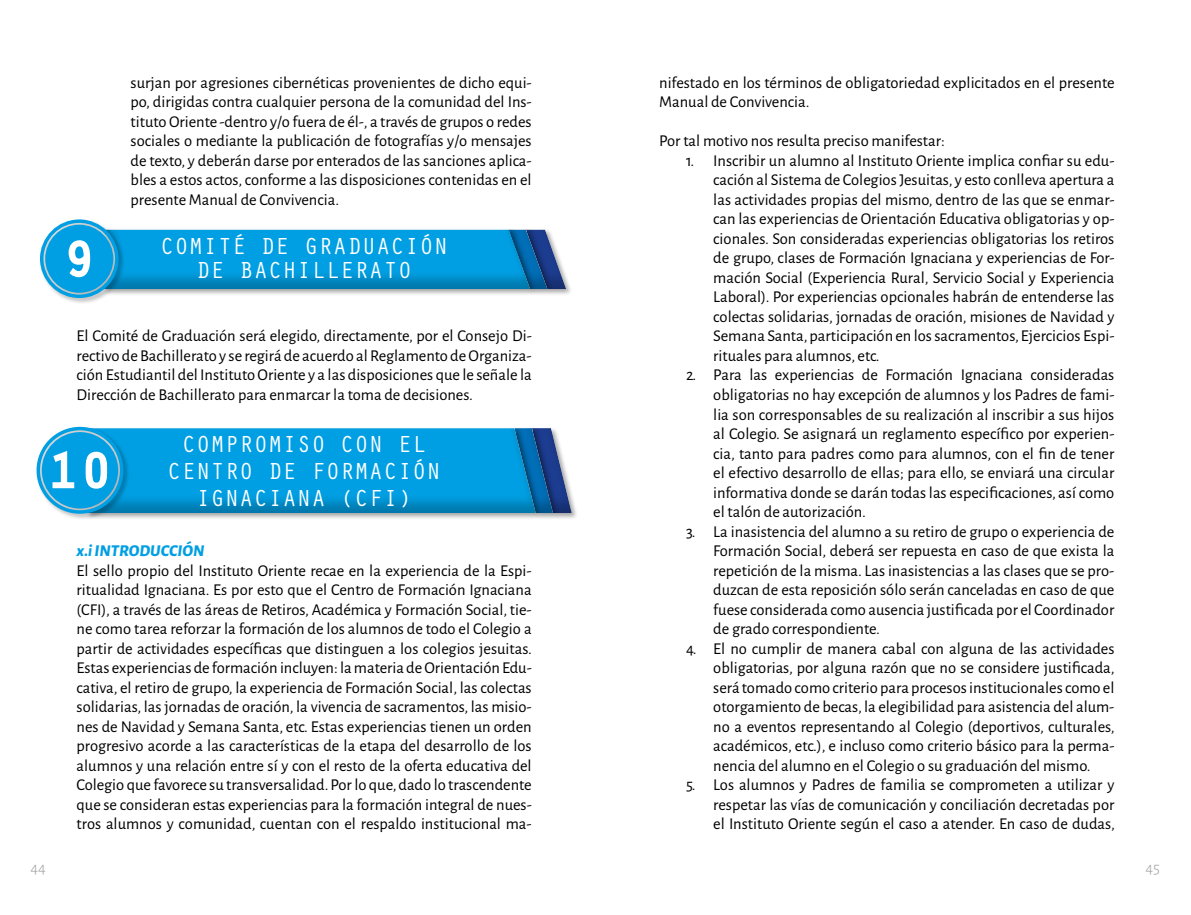
<style>
.page{position:relative;width:1191px;height:915px;background:#fff}
.page>*{position:absolute;margin:0;border:0;box-sizing:border-box;transform-origin:0 0}
.t1{font:49.5px "Orator Std";color:#fff}
.t2{font:24px/27px "Orator Std";color:#fff;text-align:center}
.t3{font:16.5px/19.5px "Alegreya Sans";color:#000;text-align:justify}
.t4{font:italic 800 16.5px "Alegreya Sans";color:#009fe3}
.t5{font:300 16.5px "Alegreya Sans";color:#9d9d9c}
</style>
<div class="page">
<div style="left:524px;top:228px;width:49px;height:68px;background:#000;opacity:.35"></div>
<div style="left:513px;top:219px;width:67px;height:70px;background:#fff"></div>
<div style="left:507px;top:228px;width:48px;height:68px;background:#000;opacity:.35"></div>
<div style="left:495px;top:219px;width:66px;height:70px;background:#fff"></div>
<div style="left:103px;top:228px;width:434px;height:68px;background:#000;opacity:.35"></div>
<svg style="left:544px;top:229px;width:22px;height:60px"></svg>
<div style="left:91px;top:218px;width:453px;height:72px;background:#000;opacity:.24"></div>
<div style="left:39px;top:218px;width:87px;height:87px;background:#000;opacity:.3"></div>
<div style="left:45px;top:224px;width:68px;height:69px;background:#009fe3;border-radius:50%"></div>
<div style="left:40px;top:219px;width:79px;height:79px;border:3px solid #009fe3;border-radius:50%"></div>
<div style="left:47px;top:226px;width:65px;height:65px;border:3px solid #009fe3;border-radius:50%"></div>
<svg style="left:68px;top:240px;width:23px;height:38px"></svg>
<div style="left:530px;top:426px;width:48px;height:94px;background:#000;opacity:.35"></div>
<div style="left:518px;top:416px;width:68px;height:97px;background:#fff"></div>
<div style="left:513px;top:426px;width:47px;height:94px;background:#000;opacity:.35"></div>
<div style="left:501px;top:416px;width:66px;height:97px;background:#fff"></div>
<div style="left:86px;top:426px;width:457px;height:94px;background:#000;opacity:.35"></div>
<div style="left:74px;top:416px;width:475px;height:98px;background:#fff"></div>
<div style="left:35px;top:426px;width:95px;height:94px;background:#000;opacity:.3"></div>
<div style="left:42px;top:432px;width:76px;height:76px;background:#009fe3;border-radius:50%"></div>
<div style="left:37px;top:426px;width:86px;height:87px;border:3px solid #009fe3;border-radius:50%"></div>
<div style="left:44px;top:433px;width:72px;height:73px;border:3px solid #009fe3;border-radius:50%"></div>
<svg style="left:51px;top:448px;width:24px;height:41px"></svg>
<svg style="left:84px;top:428px;width:487px;height:85px;background:#0a97d7"></svg>
<h1 class="t1" style="left:65px;top:223px;width:31px">9</h1>
<p class="t3" style="left:131px;top:72px;width:402px">surjan por agresiones cibernéticas provenientes de dicho equi&shy;po, dirigidas contra cualquier persona de la comunidad del Ins&shy;tituto Oriente -dentro y/o fuera de él-, a través de grupos o redes sociales o mediante la publicación de fotografías y/o mensajes de texto, y deberán darse por enterados de las sanciones aplica&shy;bles a estos actos, conforme a las disposiciones contenidas en el presente Manual de Convivencia.</p>
<h2 class="t2" style="left:160px;top:233px;width:290px;line-height:24px">COMITÉ DE GRADUACIÓN<br>DE BACHILLERATO</h2>
<p class="t3" style="left:77px;top:325px;width:457px">El Comité de Graduación será elegido, directamente, por el Consejo Di&shy;rectivo de Bachillerato y se regirá de acuerdo al Reglamento de Organiza&shy;ción Estudiantil del Instituto Oriente y a las disposiciones que le señale la Dirección de Bachillerato para enmarcar la toma de decisiones.</p>
<h2 class="t2" style="left:167px;top:429px;width:275px">COMPROMISO CON EL<br>CENTRO DE FORMACIÓN<br>IGNACIANA (CFI)</h2>
<p class="t4" style="left:77px;top:538px;width:129px">x.i INTRODUCCIÓN</p>
<p class="t3" style="left:77px;top:559px;width:457px">El sello propio del Instituto Oriente recae en la experiencia de la Espi&shy;ritualidad Ignaciana. Es por esto que el Centro de Formación Ignaciana (CFI), a través de las áreas de Retiros, Académica y Formación Social, tie&shy;ne como tarea reforzar la formación de los alumnos de todo el Colegio a partir de actividades específicas que distinguen a los colegios jesuitas.<br>Estas experiencias de formación incluyen: la materia de Orientación Edu&shy;cativa, el retiro de grupo, la experiencia de Formación Social, las colectas solidarias, las jornadas de oración, la vivencia de sacramentos, las misio&shy;nes de Navidad y Semana Santa, etc. Estas experiencias tienen un orden progresivo acorde a las características de la etapa del desarrollo de los alumnos y una relación entre sí y con el resto de la oferta educativa del Colegio que favorece su transversalidad. Por lo que, dado lo trascendente que se consideran estas experiencias para la formación integral de nues&shy;tros alumnos y comunidad, cuentan con el respaldo institucional ma-</p>
<h1 class="t1" style="left:49px;top:435px;width:64px">10</h1>
<p class="t3" style="left:659px;top:72px;width:457px">nifestado en los términos de obligatoriedad explicitados en el presente<br>Manual de Convivencia.</p>
<p class="t3" style="left:659px;top:130px;width:287px">Por tal motivo nos resulta preciso manifestar:</p>
<p class="t3" style="left:713px;top:150px;width:403px;text-indent:-27px">1. Inscribir un alumno al Instituto Oriente implica confiar su edu&shy;cación al Sistema de Colegios Jesuitas, y esto conlleva apertura a las actividades propias del mismo, dentro de las que se enmar&shy;can las experiencias de Orientación Educativa obligatorias y op&shy;cionales. Son consideradas experiencias obligatorias los retiros de grupo, clases de Formación Ignaciana y experiencias de For&shy;mación Social (Experiencia Rural, Servicio Social y Experiencia Laboral). Por experiencias opcionales habrán de entenderse las colectas solidarias, jornadas de oración, misiones de Navidad y Semana Santa, participación en los sacramentos, Ejercicios Espi&shy;rituales para alumnos, etc.</p>
<p class="t3" style="left:713px;top:364px;width:402px;text-indent:-27px">2. Para las experiencias de Formación Ignaciana consideradas obligatorias no hay excepción de alumnos y los Padres de fami&shy;lia son corresponsables de su realización al inscribir a sus hijos al Colegio. Se asignará un reglamento específico por experien&shy;cia, tanto para padres como para alumnos, con el fin de tener el efectivo desarrollo de ellas; para ello, se enviará una circular informativa donde se darán todas las especificaciones, así como el talón de autorización.</p>
<p class="t3" style="left:713px;top:520px;width:402px;text-indent:-27px">3. La inasistencia del alumno a su retiro de grupo o experiencia de Formación Social, deberá ser repuesta en caso de que exista la repetición de la misma. Las inasistencias a las clases que se pro&shy;duzcan de esta reposición sólo serán canceladas en caso de que fuese considerada como ausencia justificada por el Coordinador de grado correspondiente.</p>
<p class="t3" style="left:713px;top:637px;width:403px;text-indent:-27px">4. El no cumplir de manera cabal con alguna de las actividades obligatorias, por alguna razón que no se considere justificada, será tomado como criterio para procesos institucionales como el otorgamiento de becas, la elegibilidad para asistencia del alum&shy;no a eventos representando al Colegio (deportivos, culturales, académicos, etc.), e incluso como criterio básico para la perma&shy;nencia del alumno en el Colegio o su graduación del mismo.</p>
<p class="t3" style="left:713px;top:774px;width:403px;text-indent:-27px">5. Los alumnos y Padres de familia se comprometen a utilizar y respetar las vías de comunicación y conciliación decretadas por el Instituto Oriente según el caso a atender. En caso de dudas,</p>
<p class="t5" style="left:31px;top:857px;width:17px">44</p>
<p class="t5" style="left:1145px;top:857px;width:16px">45</p>
</div>
